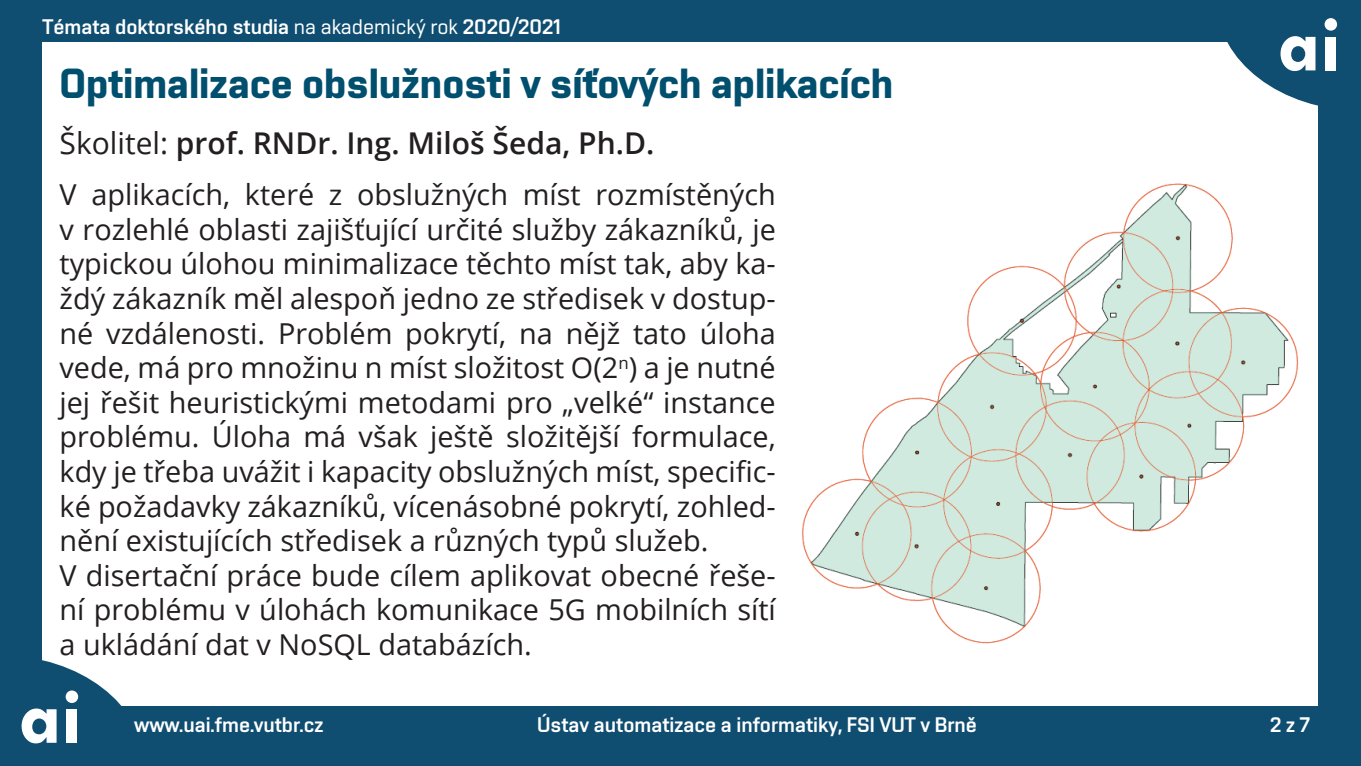
<style>
.page{position:relative;width:1361px;height:766px;background:#fff}
.page>*{position:absolute;margin:0;border:0;box-sizing:border-box;transform-origin:0 0}
.t1{font:700 42px "Vafle VUT";color:#014f6e}
.t2{font:600 30px "Open Sans";color:#231f20}
.t3{font:28.8px/34.5px "Open Sans";color:#231f20}
.t4{font:21px "Vafle VUT";color:#fff}
.s1{font-family:"Vafle Light VUT"}
.s2{font-weight:400}
</style>
<div class="page">
<div style="left:0;top:0;width:1361px;height:765px;background:#0f4e71"></div>
<div style="left:43px;top:43px;width:1275px;height:663px;background:#fff"></div>
<svg style="left:21px;top:655px;width:101px;height:89px"></svg>
<div style="left:67px;top:709px;width:10px;height:33px;background:#fff"></div>
<svg style="left:1216px;top:18px;width:122px;height:88px"></svg>
<div style="left:1326px;top:37px;width:10px;height:33px;background:#fff"></div>
<img style="left:802px;top:183px;width:497px;height:461px">
<p class="t4" style="left:43px;top:14px;width:520px">Témata doktorského studia <span class="s1">na akademický rok</span> 2020/2021</p>
<h1 class="t1" style="left:60px;top:59px;width:835px">Optimalizace obslužnosti v síťových aplikacích</h1>
<p class="t2" style="left:60px;top:122px;width:596px"><span class="s2">Školitel:</span> prof. RNDr. Ing. Miloš Šeda, Ph.D.</p>
<p class="t3" style="left:60px;top:177px;width:718px">V aplikacích, které z obslužných míst rozmístěných v rozlehlé oblasti zajišťující určité služby zákazníků, je typickou úlohou minimalizace těchto míst tak, aby ka&shy;ždý zákazník měl alespoň jedno ze středisek v dostup&shy;né vzdálenosti. Problém pokrytí, na nějž tato úloha vede, má pro množinu n míst složitost O(2<sup>n</sup>) a je nutné jej řešit heuristickými metodami pro „velké“ instance problému. Úloha má však ještě složitější formulace, kdy je třeba uvážit i kapacity obslužných míst, specific&shy;ké požadavky zákazníků, vícenásobné pokrytí, zohled&shy;nění existujících středisek a různých typů služeb.<br>V disertační práce bude cílem aplikovat obecné řeše&shy;ní problému v úlohách komunikace 5G mobilních sítí a ukládání dat v NoSQL databázích.</p>
<p class="t4" style="left:134px;top:712px;width:191px">www.uai.fme.vutbr.cz</p>
<p class="t4" style="left:537px;top:712px;width:441px">Ústav automatizace a informatiky, FSI VUT v Brně</p>
<p class="t4" style="left:1270px;top:712px;width:41px">2 z 7</p>
</div>
